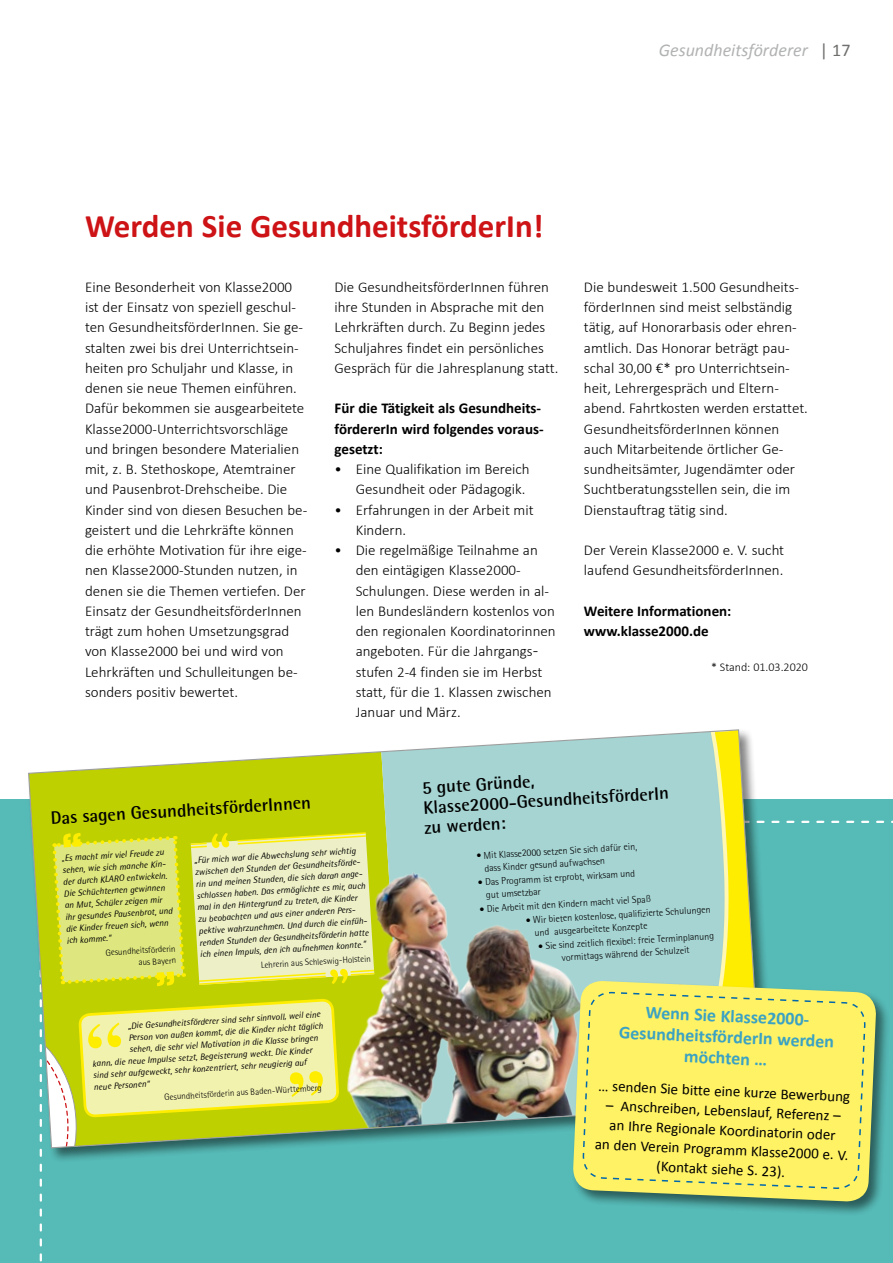
<style>
.page{position:relative;width:893px;height:1263px;background:#fff}
.page>*{position:absolute;margin:0;border:0;box-sizing:border-box;transform-origin:0 0}
.t1{font:700 33px "Calibri";color:#cd1316}
.t2{font:700 18.15px/20px "Rotis Semi Sans";color:#000}
.t3{font:700 18px/21px "Calibri";color:#3ba2c3;text-align:center}
.t4{font:italic 18px "Calibri";color:#b1b2b3}
.t5{font:300 15px/20.2px "Calibri";color:#000}
.t6{font:15px/19.5px "Calibri";color:#000;text-align:center}
.t7{font:700 15px/20.2px "Calibri";color:#000;text-align:justify}
.t8{font:300 12px "Calibri";color:#000}
.t9{font:300 9.9px/12.9px "Rotis Semi Sans";color:#000}
.t10{font:italic 9px/11.9px "Rotis Semi Sans";color:#000}
.t11{font:300 9px/11.7px "Rotis Semi Sans";color:#000;text-align:right}
.t12{font:700 8.1px "Rotis Semi Sans";color:#000}
.s1{font-style:normal;color:#6f6f6e}
.s2{font-weight:300;font-style:normal}
</style>
<div class="page">
<div style="left:0;top:799px;width:893px;height:464px;background:#56bab6"></div>
<svg style="left:29px;top:730px;width:864px;height:532px"></svg>
<svg style="left:582px;top:991px;width:284px;height:233px;background:#e6e76b"></svg>
<p class="t4" style="left:659px;top:38px;width:193px">Gesundheitsförderer <span class="s1">| 17</span></p>
<h1 class="t1" style="left:85px;top:205px;width:460px">Werden Sie GesundheitsförderIn!</h1>
<p class="t5" style="left:85px;top:277px;width:224px">Eine Besonderheit von Klasse2000 ist der Einsatz von speziell geschul&shy;ten GesundheitsförderInnen. Sie ge&shy;stalten zwei bis drei Unterrichtsein&shy;heiten pro Schuljahr und Klasse, in denen sie neue Themen einführen.<br>Dafür bekommen sie ausgearbeitete Klasse2000-Unterrichtsvorschläge und bringen besondere Materialien mit, z. B. Stethoskope, Atemtrainer und Pausenbrot-Drehscheibe. Die Kinder sind von diesen Besuchen be&shy;geistert und die Lehrkräfte können die erhöhte Motivation für ihre eige&shy;nen Klasse2000-Stunden nutzen, in denen sie die Themen vertiefen. Der Einsatz der GesundheitsförderInnen trägt zum hohen Umsetzungsgrad von Klasse2000 bei und wird von Lehrkräften und Schulleitungen be&shy;sonders positiv bewertet.</p>
<p class="t5" style="left:334px;top:277px;width:225px">Die GesundheitsförderInnen führen ihre Stunden in Absprache mit den Lehrkräften durch. Zu Beginn jedes Schuljahres findet ein persönliches Gespräch für die Jahresplanung statt.</p>
<p class="t7" style="left:334px;top:398px;width:210px">Für die Tätigkeit als Gesundheits&shy;fördererIn wird folgendes voraus&shy;gesetzt:</p>
<p class="t5" style="left:334px;top:459px;width:197px;text-align:right">• Eine Qualifikation im Bereich<br>Gesundheit oder Pädagogik.</p>
<p class="t5" style="left:356px;top:499px;width:179px;text-indent:-21px">• Erfahrungen in der Arbeit mit<br>Kindern.</p>
<p class="t5" style="left:356px;top:540px;width:201px;text-indent:-21px">• Die regelmäßige Teilnahme an den eintägigen Klasse2000-<br>Schulungen. Diese werden in al&shy;len Bundesländern kostenlos von den regionalen Koordinatorinnen angeboten. Für die Jahrgangs&shy;stufen 2-4 finden sie im Herbst statt, für die 1. Klassen zwischen<br>Januar und März.</p>
<p class="t5" style="left:584px;top:277px;width:225px">Die bundesweit 1.500 Gesundheits&shy;förderInnen sind meist selbständig tätig, auf Honorarbasis oder ehren&shy;amtlich. Das Honorar beträgt pau&shy;schal 30,00 €* pro Unterrichtsein&shy;heit, Lehrergespräch und Eltern&shy;abend. Fahrtkosten werden erstattet.<br>GesundheitsförderInnen können auch Mitarbeitende örtlicher Ge&shy;sundheitsämter, Jugendämter oder Suchtberatungsstellen sein, die im Dienstauftrag tätig sind.</p>
<p class="t5" style="left:584px;top:540px;width:202px">Der Verein Klasse2000 e. V. sucht laufend GesundheitsförderInnen.</p>
<p class="t7" style="left:584px;top:601px;width:149px">Weitere Informationen: www.klasse2000.de</p>
<p class="t8" style="left:711px;top:660px;width:98px">* Stand: 01.03.2020</p>
<p class="t2" style="left:50px;top:807px;width:262px;rotate:-3deg">Das sagen GesundheitsförderInnen</p>
<p class="t10" style="left:61px;top:852px;width:110px;rotate:-3deg"><span class="s2">„</span>Es macht mir viel Freude zu sehen, wie sich manche Kin&shy;der durch KLARO entwickeln.<br>Die Schüchternen gewinnen an Mut, Schüler zeigen mir ihr gesundes Pausenbrot, und die Kinder freuen sich, wenn ich komme.“</p>
<p class="t11" style="left:105px;top:946px;width:72px;rotate:-3deg">Gesundheitsförderin aus Bayern</p>
<p class="t10" style="left:194px;top:853px;width:172px;rotate:-3deg">„Für mich war die Abwechslung sehr wichtig zwischen den Stunden der Gesundheitsförde&shy;rin und meinen Stunden, die sich daran ange&shy;schlossen haben. Das ermöglichte es mir, auch mal in den Hintergrund zu treten, die Kinder zu beobachten und aus einer anderen Pers&shy;pektive wahrzunehmen. Und durch die einfüh&shy;renden Stunden der Gesundheitsförderin hatte ich einen Impuls, den ich aufnehmen konnte.“</p>
<p class="t11" style="left:261px;top:959px;width:111px;rotate:-3deg">Lehrerin aus Schleswig-Holstein</p>
<p class="t10" style="left:128px;top:1019px;width:194px;rotate:-3deg">„Die Gesundheitsförderer sind sehr sinnvoll, weil eine</p>
<p class="t10" style="left:128px;top:1031px;width:196px;rotate:-3deg">Person von außen kommt, die die Kinder nicht täglich</p>
<p class="t10" style="left:129px;top:1042px;width:190px;rotate:-3deg">sehen, die sehr viel Motivation in die Klasse bringen</p>
<p class="t10" style="left:92px;top:1056px;width:222px;rotate:-3deg">kann, die neue Impulse setzt, Begeisterung weckt. Die Kinder</p>
<p class="t10" style="left:93px;top:1068px;width:216px;rotate:-3deg">sind sehr aufgeweckt, sehr konzentriert, sehr neugierig auf</p>
<p class="t10" style="left:93px;top:1081px;width:57px;rotate:-3deg">neue Personen“</p>
<p class="t11" style="left:164px;top:1090px;width:159px;rotate:-3deg">Gesundheitsförderin aus Baden-Württemberg</p>
<p class="t2" style="left:422px;top:777px;width:248px;rotate:-3deg">5 gute Gründe,<br>Klasse2000-GesundheitsförderIn zu werden:</p>
<p class="t9" style="left:483px;top:848px;width:155px;text-indent:-7px;rotate:-3deg">• Mit Klasse2000 setzen Sie sich dafür ein, dass Kinder gesund aufwachsen</p>
<p class="t9" style="left:485px;top:875px;width:151px;text-indent:-7px;rotate:-3deg">• Das Programm ist erprobt, wirksam und gut umsetzbar</p>
<p class="t9" style="left:479px;top:902px;width:173px;rotate:-3deg">• Die Arbeit mit den Kindern macht viel Spaß</p>
<p class="t9" style="left:534px;top:913px;width:178px;text-indent:-8px;rotate:-3deg">• Wir bieten kostenlose, qualifi zierte Schulungen und ausgearbeitete Konzepte</p>
<p class="t9" style="left:538px;top:939px;width:178px;text-align:center;rotate:-3deg">• Sie sind zeitlich fl exibel: freie Terminplanung vormittags während der Schulzeit</p>
<p class="t3" style="left:620px;top:1002px;width:217px;rotate:2deg">Wenn Sie Klasse2000-<br>GesundheitsförderIn werden möchten …</p>
<p class="t6" style="left:599px;top:1075px;width:254px;rotate:3deg">… senden Sie bitte eine kurze Bewerbung</p>
<p class="t6" style="left:598px;top:1094px;width:255px;rotate:3deg">– Anschreiben, Lebenslauf, Referenz – an Ihre Regionale Koordinatorin oder<br>an den Verein Programm Klasse2000 e. V. (Kontakt siehe S. 23).</p>
<p class="t12" style="left:582px;top:1087px;width:67px;rotate:-3deg">www.klasse2000.de</p>
</div>
